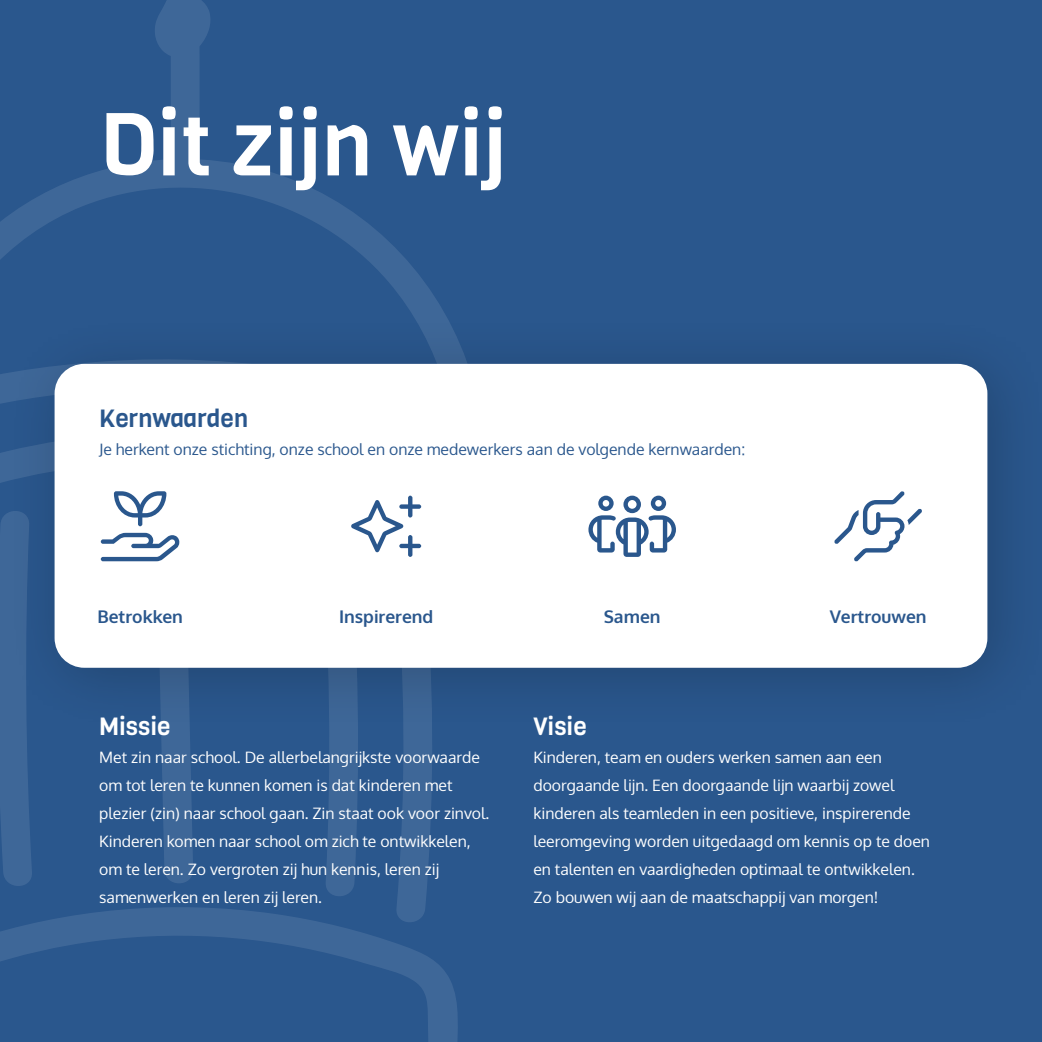
<style>
.page{position:relative;width:1042px;height:1042px;background:#2a578d}
.page>*{position:absolute;margin:0;border:0;box-sizing:border-box;transform-origin:0 0}
.t1{font:87.5px "Viga";color:#fff}
.t2{font:24.5px "Viga";color:#fff}
.t3{font:24.5px "Viga";color:#2a578d}
.t4{font:700 17.5px "Oxygen";color:#2a578d}
.t5{font:15.75px/28px "Oxygen";color:#fff}
.t6{font:15.75px "Oxygen";color:#2a578d}
</style>
<div class="page">
<svg style="left:0;top:532px;width:32px;height:354px"></svg>
<svg style="left:0;top:907px;width:458px;height:135px"></svg>
<svg style="left:0;top:0;width:445px;height:404px"></svg>
<div style="left:6px;top:315px;width:1036px;height:416px;background:#000;opacity:.2"></div>
<div style="left:55px;top:364px;width:932px;height:304px;background:#fff;border-radius:30px"></div>
<svg style="left:101px;top:667px;width:93px;height:216px"></svg>
<svg style="left:319px;top:667px;width:116px;height:260px"></svg>
<h1 class="t1" style="left:99px;top:87px;width:409px">Dit zijn wij</h1>
<h2 class="t3" style="left:99px;top:402px;width:150px">Kernwaarden</h2>
<p class="t6" style="left:99px;top:439px;width:647px">Je herkent onze stichting, onze school en onze medewerkers aan de volgende kernwaarden:</p>
<p class="t4" style="left:97px;top:606px;width:87px">Betrokken</p>
<p class="t4" style="left:604px;top:606px;width:58px">Samen</p>
<p class="t4" style="left:339px;top:606px;width:96px">Inspirerend</p>
<p class="t4" style="left:830px;top:606px;width:98px">Vertrouwen</p>
<h2 class="t2" style="left:99px;top:710px;width:73px">Missie</h2>
<p class="t5" style="left:99px;top:743px;width:391px">Met zin naar school. De allerbelangrijkste voorwaarde om tot leren te kunnen komen is dat kinderen met plezier (zin) naar school gaan. Zin staat ook voor zinvol.<br>Kinderen komen naar school om zich te ontwikkelen, om te leren. Zo vergroten zij hun kennis, leren zij samenwerken en leren zij leren.</p>
<h2 class="t2" style="left:533px;top:710px;width:55px">Visie</h2>
<p class="t5" style="left:533px;top:743px;width:398px">Kinderen, team en ouders werken samen aan een doorgaande lijn. Een doorgaande lijn waarbij zowel kinderen als teamleden in een positieve, inspirerende leeromgeving worden uitgedaagd om kennis op te doen en talenten en vaardigheden optimaal te ontwikkelen.<br>Zo bouwen wij aan de maatschappij van morgen!</p>
</div>
